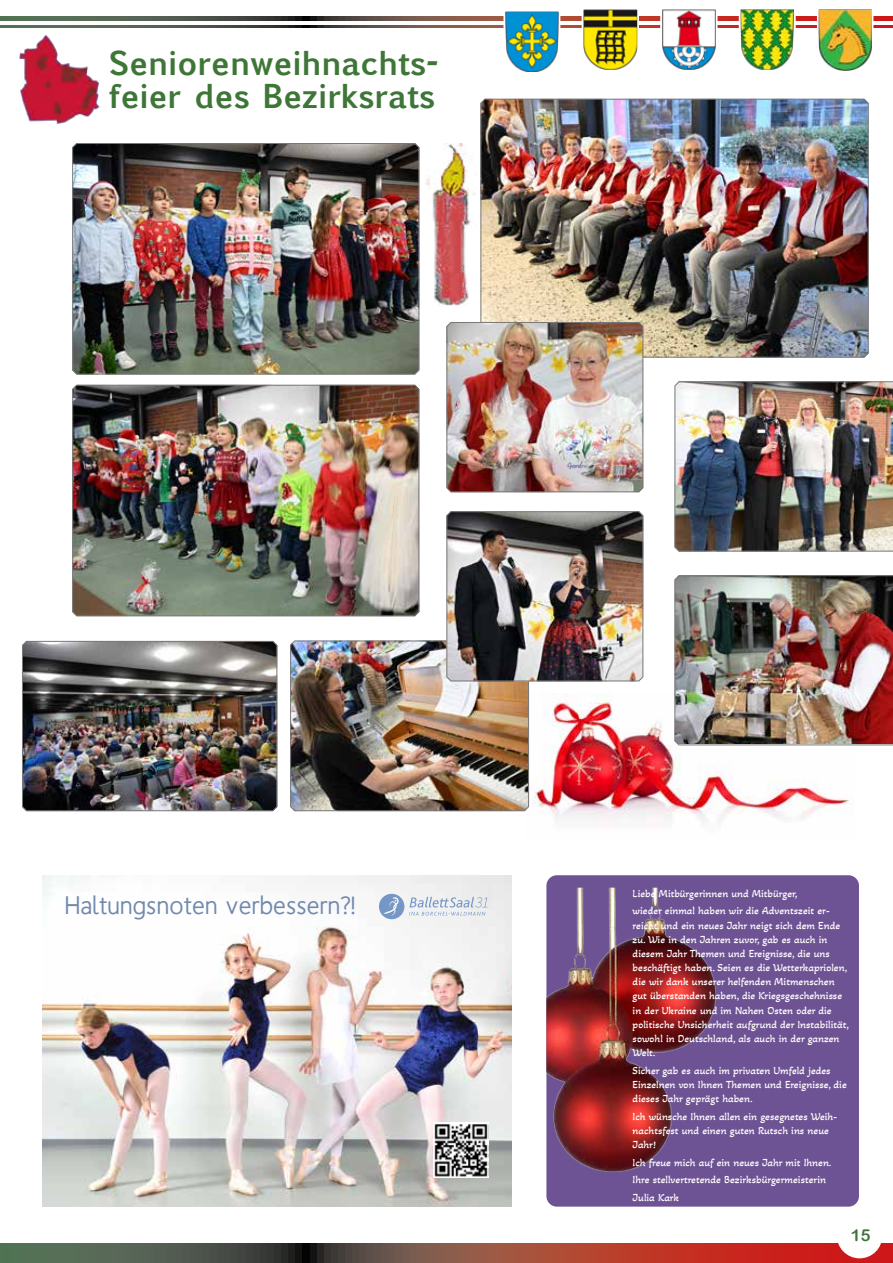
<style>
.page{position:relative;width:893px;height:1263px;background:#fff}
.page>*{position:absolute;margin:0;border:0;box-sizing:border-box;transform-origin:0 0}
.t1{font:700 31.5px/33px "Euphemia UCAS";color:#3e7638}
.t2{font:500 25.2px "Homizio";letter-spacing:.05em;color:#7089ad}
.t3{font:16.5px "Arial Rounded MT Bold";color:#3e7638}
.t4{font:11.1px/14.1px "Akaya Telivigala";color:#fefcfd}
</style>
<div class="page">
<svg style="left:0;top:1243px;width:893px;height:20px;background:#834639"></svg>
<svg style="left:0;top:17px;width:893px;height:4px;background:#6a4d41"></svg>
<svg style="left:0;top:26px;width:893px;height:2px"></svg>
<img style="left:742px;top:11px;width:51px;height:58px">
<div style="left:739px;top:8px;width:57px;height:64px;border:2px solid #fff"></div>
<img style="left:820px;top:11px;width:50px;height:60px">
<div style="left:817px;top:8px;width:56px;height:66px;border:2px solid #fff"></div>
<img style="left:663px;top:11px;width:51px;height:58px">
<div style="left:660px;top:8px;width:57px;height:64px;border:2px solid #fff"></div>
<img style="left:506px;top:13px;width:51px;height:58px">
<div style="left:503px;top:10px;width:57px;height:64px;border:2px solid #fff"></div>
<img style="left:585px;top:11px;width:51px;height:58px">
<div style="left:582px;top:8px;width:57px;height:64px;border:2px solid #fff"></div>
<div style="left:837px;top:1213px;width:45px;height:45px;background:#fff;border-radius:50%"></div>
<img style="left:543px;top:721px;width:311px;height:102px">
<img style="left:43px;top:875px;width:469px;height:331px">
<svg style="left:409px;top:897px;width:78px;height:19px"></svg>
<div style="left:379px;top:894px;width:25px;height:25px;background:#7697c6;border-radius:50%"></div>
<svg style="left:384px;top:897px;width:15px;height:19px"></svg>
<img style="left:433px;top:1122px;width:55px;height:55px">
<img style="left:19px;top:35px;width:81px;height:89px">
<img style="left:480px;top:98px;width:389px;height:260px">
<img style="left:74px;top:145px;width:343px;height:227px">
<div style="left:72px;top:143px;width:347px;height:231px;border:1px solid #797979;border-radius:4px"></div>
<img style="left:22px;top:640px;width:256px;height:171px">
<img style="left:674px;top:381px;width:219px;height:170px">
<img style="left:448px;top:322px;width:195px;height:168px">
<div style="left:446px;top:322px;width:197px;height:170px;border:1px solid #797979;border-radius:4px"></div>
<img style="left:674px;top:575px;width:219px;height:170px">
<img style="left:74px;top:387px;width:343px;height:227px">
<div style="left:72px;top:385px;width:347px;height:231px;border:1px solid #797979;border-radius:4px"></div>
<img style="left:290px;top:511px;width:354px;height:300px">
<img style="left:408px;top:143px;width:79px;height:162px">
<div style="left:546px;top:875px;width:313px;height:331px;background:#6e5394;border-radius:10px"></div>
<img style="left:546px;top:888px;width:170px;height:314px">
<h1 class="t1" style="left:109px;top:46px;width:331px">Seniorenweihnachts&shy;feier des Bezirksrats</h1>
<h2 class="t2" style="left:65px;top:890px;width:291px">Haltungsnoten verbessern?!</h2>
<p class="t4" style="left:633px;top:884px;width:199px;line-height:17.7px">Liebe Mitbürgerinnen und Mitbürger, wieder einmal haben wir die Adventszeit er-</p>
<p class="t4" style="left:633px;top:918px;width:218px">reicht und ein neues Jahr neigt sich dem Ende zu. Wie in den Jahren zuvor, gab es auch in diesem Jahr Themen und Ereignisse, die uns beschäftigt haben. Seien es die Wetterkapriolen, die wir dank unserer helfenden Mitmenschen gut überstanden haben, die Kriegsgeschehnisse in der Ukraine und im Nahen Osten oder die politische Unsicherheit aufgrund der Instabilität, sowohl in Deutschland, als auch in der ganzen Welt.</p>
<p class="t4" style="left:633px;top:1063px;width:216px">Sicher gab es auch im privaten Umfeld jedes<br>Einzelnen von Ihnen Themen und Ereignisse, die dieses Jahr geprägt haben.</p>
<p class="t4" style="left:633px;top:1109px;width:206px">Ich wünsche Ihnen allen ein gesegnetes Weih&shy;nachtsfest und einen guten Rutsch ins neue<br>Jahr!</p>
<p class="t4" style="left:633px;top:1153px;width:201px;line-height:17.7px">Ich freue mich auf ein neues Jahr mit Ihnen.<br>Ihre stellvertretende Bezirksbürgermeisterin<br>Julia Kark</p>
<h3 class="t3" style="left:851px;top:1226px;width:21px">15</h3>
</div>
